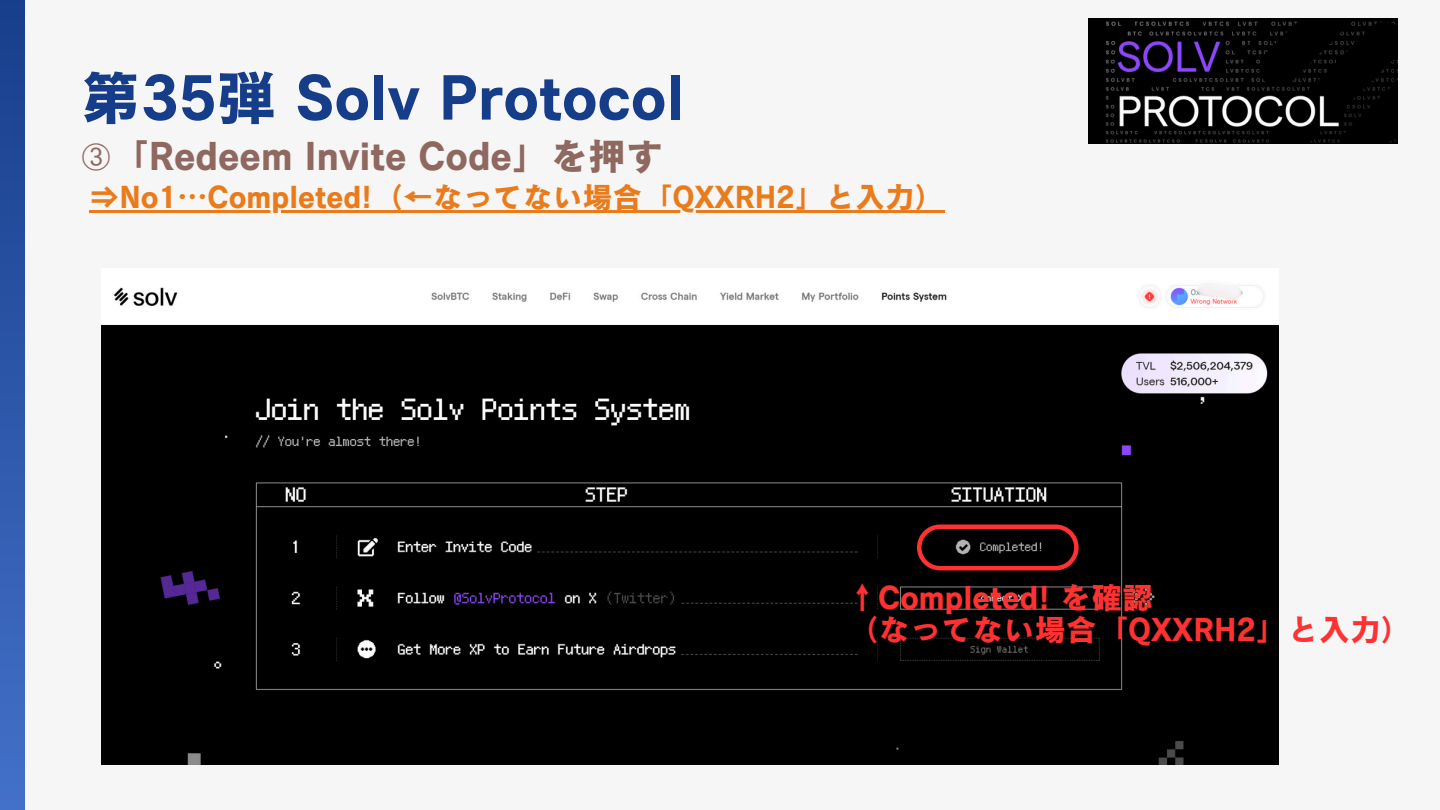
<style>
.page{position:relative;width:1440px;height:810px;background:#f6f6f6}
.page>*{position:absolute;margin:0;border:0;box-sizing:border-box;transform-origin:0 0}
.t1{font:60px "Canva Cezanne Pro N B";color:#163d89}
.t2{font:38px "Canva Cezanne Pro N B";color:#8f6860}
.t3{font:31.3px "Canva Cezanne Pro N B";color:#ff3131}
.t4{font:30px "Canva Cezanne Pro N B";color:#ea7b1b}
.s1{font-family:"Free Serif"}
</style>
<div class="page">
<div style="left:0;top:0;width:24px;height:810px;background:linear-gradient(to bottom,#173e8b,#4370c9)"></div>
<img style="left:1088px;top:19px;width:310px;height:124px">
<img style="left:102px;top:287px;width:1177px;height:478px">
<svg style="left:917px;top:525px;width:162px;height:45px;background:#3d1212"></svg>
<hr style="left:89px;top:210px;width:856px;height:3px;background:#ea7b1b">
<h1 class="t1" style="left:81px;top:67px;width:604px">第35弾 Solv Protocol</h1>
<h2 class="t2" style="left:81px;top:137px;width:584px"><span class="s1">➂</span>「Redeem Invite Code」を押す</h2>
<p class="t4" style="left:89px;top:182px;width:857px">⇒No1…Completed!（←なってない場合「QXXRH2」と入力）</p>
<p class="t3" style="left:847px;top:581px;width:308px">↑Completed! を確認</p>
<p class="t3" style="left:847px;top:613px;width:567px">（なってない場合「QXXRH2」と入力）</p>
</div>
